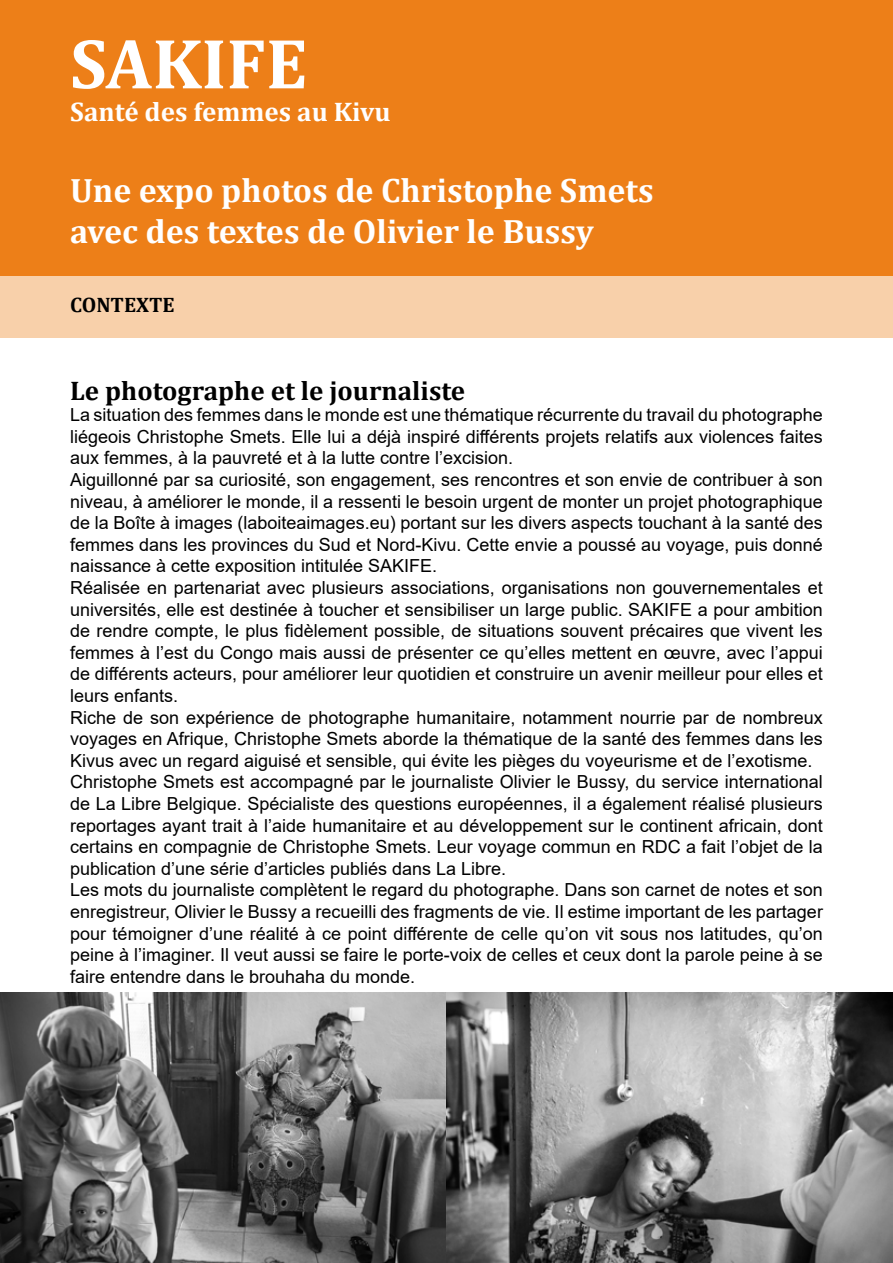
<style>
.page{position:relative;width:893px;height:1263px;background:#fff}
.page>*{position:absolute;margin:0;border:0;box-sizing:border-box;transform-origin:0 0}
.t1{font:700 71.7px "Cambria";color:#fff}
.t2{font:700 33.9px/40.8px "Cambria";color:#fff}
.t3{font:700 27px "Cambria";color:#000}
.t4{font:700 27px "Cambria";color:#fff}
.t5{font:700 21px "Cambria";color:#000}
.t6{font:18px/21.6px "Arial";color:#000}
</style>
<div class="page">
<div style="left:0;top:0;width:893px;height:276px;background:#ed7f18"></div>
<div style="left:0;top:276px;width:893px;height:62px;background:#f8d0aa"></div>
<img style="left:0;top:992px;width:893px;height:271px">
<h1 class="t1" style="left:70px;top:13px;width:239px">SAKIFE</h1>
<h3 class="t4" style="left:70px;top:92px;width:322px">Santé des femmes au Kivu</h3>
<h2 class="t2" style="left:70px;top:169px;width:585px">Une expo photos de Christophe Smets avec des textes de Olivier le Bussy</h2>
<p class="t5" style="left:70px;top:290px;width:106px">CONTEXTE</p>
<h3 class="t3" style="left:70px;top:371px;width:397px">Le photographe et le journaliste</h3>
<p class="t6" style="left:70px;top:404px;width:754px">La situation des femmes dans le monde est une thématique récurrente du travail du photographe liégeois Christophe Smets. Elle lui a déjà inspiré différents projets relatifs aux violences faites aux femmes, à la pauvreté et à la lutte contre l’excision.<br>Aiguillonné par sa curiosité, son engagement, ses rencontres et son envie de contribuer à son niveau, à améliorer le monde, il a ressenti le besoin urgent de monter un projet photographique de la Boîte à images (laboiteaimages.eu) portant sur les divers aspects touchant à la santé des femmes dans les provinces du Sud et Nord-Kivu. Cette envie a poussé au voyage, puis donné naissance à cette exposition intitulée SAKIFE.<br>Réalisée en partenariat avec plusieurs associations, organisations non gouvernementales et universités, elle est destinée à toucher et sensibiliser un large public. SAKIFE a pour ambition de rendre compte, le plus fidèlement possible, de situations souvent précaires que vivent les femmes à l’est du Congo mais aussi de présenter ce qu’elles mettent en œuvre, avec l’appui de différents acteurs, pour améliorer leur quotidien et construire un avenir meilleur pour elles et leurs enfants.<br>Riche de son expérience de photographe humanitaire, notamment nourrie par de nombreux voyages en Afrique, Christophe Smets aborde la thématique de la santé des femmes dans les Kivus avec un regard aiguisé et sensible, qui évite les pièges du voyeurisme et de l’exotisme.<br>Christophe Smets est accompagné par le journaliste Olivier le Bussy, du service international de La Libre Belgique. Spécialiste des questions européennes, il a également réalisé plusieurs reportages ayant trait à l’aide humanitaire et au développement sur le continent africain, dont certains en compagnie de Christophe Smets. Leur voyage commun en RDC a fait l’objet de la publication d’une série d’articles publiés dans La Libre.<br>Les mots du journaliste complètent le regard du photographe. Dans son carnet de notes et son enregistreur, Olivier le Bussy a recueilli des fragments de vie. Il estime important de les partager pour témoigner d’une réalité à ce point différente de celle qu’on vit sous nos latitudes, qu’on peine à l’imaginer. Il veut aussi se faire le porte-voix de celles et ceux dont la parole peine à se faire entendre dans le brouhaha du monde.</p>
</div>
